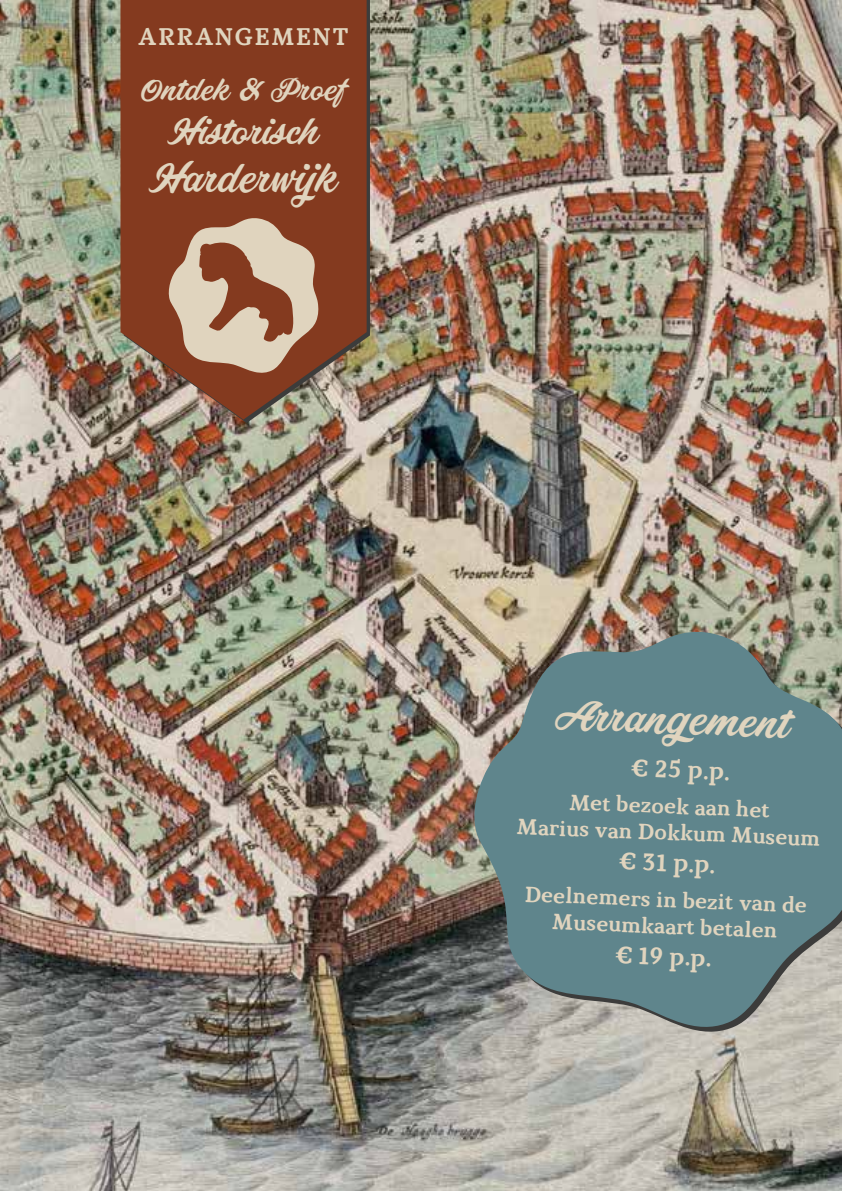
<style>
.page{position:relative;width:842px;height:1191px;background:#fff}
.page>*{position:absolute;margin:0;border:0;box-sizing:border-box;transform-origin:0 0}
.t1{font:42px "Painter PERSONALUSEONLY";color:#e0d4be}
.t2{font:40px "Painter PERSONALUSEONLY";color:#e0d4be}
.t3{font:36px "Painter PERSONALUSEONLY";color:#e0d4be}
.t4{font:30px "Painter PERSONALUSEONLY";color:#e0d4be}
.t5{font:700 26px "Marta";color:#e0d4be}
.t6{font:700 24px "Marta";letter-spacing:.075em;color:#e0d4be}
.t7{font:700 22px/26.4px "Marta";color:#e0d4be;text-align:center}
</style>
<div class="page">
<img style="left:0;top:0;width:842px;height:1191px">
<svg style="left:124px;top:0;width:246px;height:423px;background:#6e675c"></svg>
<svg style="left:120px;top:0;width:247px;height:419px;background:#87482e"></svg>
<svg style="left:167px;top:218px;width:152px;height:155px;background:#b58d75"></svg>
<svg style="left:469px;top:630px;width:373px;height:399px;background:#6e898b"></svg>
<p class="t6" style="left:138px;top:23px;width:212px">ARRANGEMENT</p>
<h3 class="t4" style="left:141px;top:71px;width:206px">Ontdek &amp; Proef</h3>
<h3 class="t3" style="left:168px;top:108px;width:153px">Historisch</h3>
<h2 class="t2" style="left:149px;top:152px;width:191px">Harderwijk</h2>
<h1 class="t1" style="left:556px;top:687px;width:237px;rotate:2deg">Arrangement</h1>
<p class="t5" style="left:632px;top:751px;width:101px;rotate:2deg">€ 25 p.p.</p>
<p class="t7" style="left:518px;top:787px;width:305px;rotate:2deg">Met bezoek aan het<br>Marius van Dokkum Museum</p>
<p class="t5" style="left:619px;top:845px;width:98px;rotate:2deg">€ 31 p.p.</p>
<p class="t7" style="left:525px;top:881px;width:284px;rotate:2deg">Deelnemers in bezit van de<br>Museumkaart betalen</p>
<p class="t5" style="left:616px;top:938px;width:98px;rotate:2deg">€ 19 p.p.</p>
</div>
